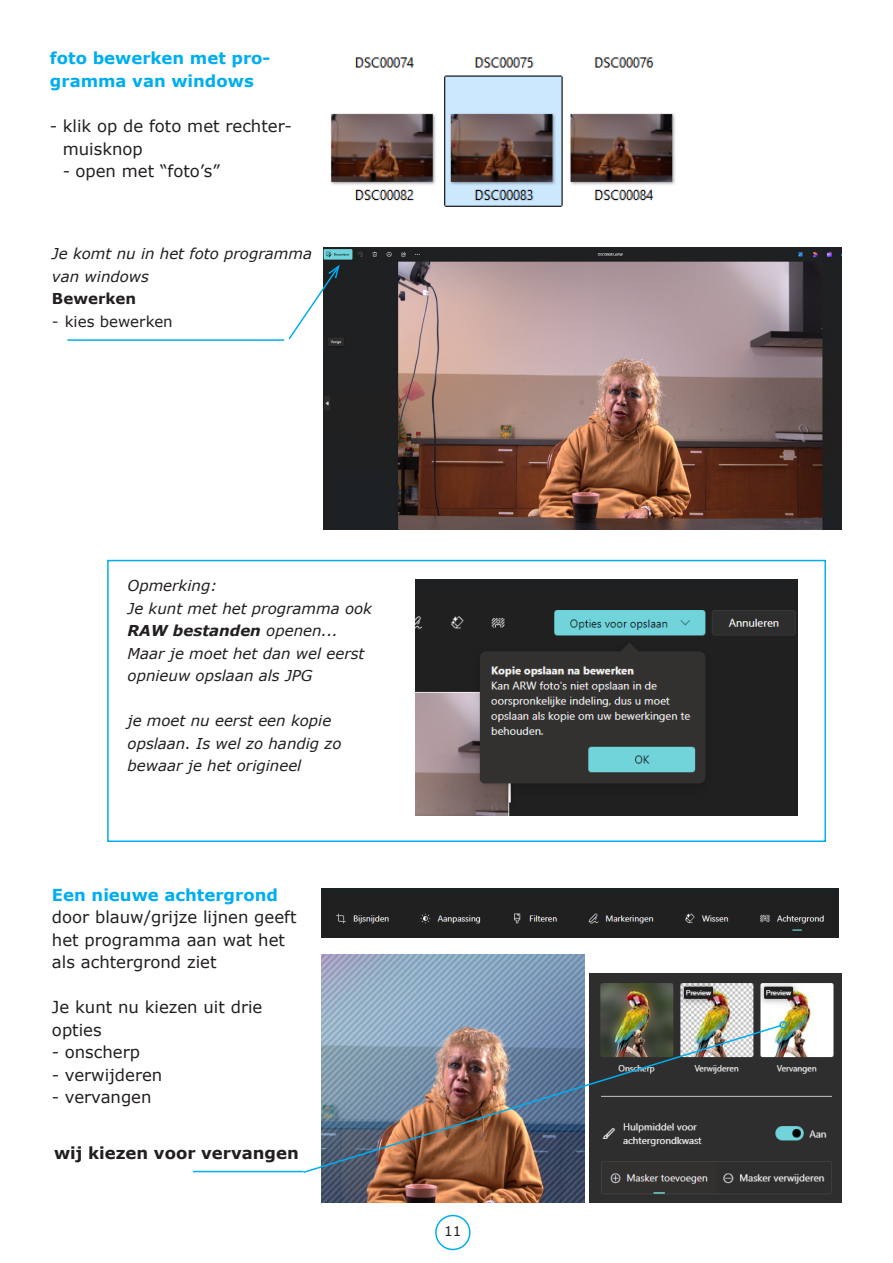
<style>
.page{position:relative;width:893px;height:1263px;background:#fff}
.page>*{position:absolute;margin:0;border:0;box-sizing:border-box;transform-origin:0 0}
.t1{font:16.5px/22.5px "Verdana";color:#231f20}
.kopje{font:700 16.5px/22.5px "Verdana";color:#00aeef}
.t2{font:700 16.5px "Verdana";color:#231f20}
.t3{font:italic 15px/22.5px "Verdana";color:#231f20}
.t4{font:15px "Verdana";color:#231f20}
.t5{font:700 15px "Verdana";color:#231f20}
.t6{font:13.5px "Verdana";color:#231f20}
.s1{font-weight:700}
</style>
<div class="page">
<div style="left:435px;top:1215px;width:36px;height:35px;border:2px solid #00aeef;border-radius:50%"></div>
<img style="left:324px;top:248px;width:517px;height:282px">
<img style="left:330px;top:57px;width:345px;height:150px">
<hr style="left:67px;top:339px;width:217px;height:2px;background:#00aeef">
<svg style="left:288px;top:263px;width:53px;height:78px"></svg>
<img style="left:415px;top:580px;width:382px;height:235px">
<div style="left:107px;top:560px;width:719px;height:282px;border:2px solid #00aeef"></div>
<div style="left:322px;top:888px;width:517px;height:50px;background:#202020"></div>
<img style="left:322px;top:954px;width:262px;height:248px">
<img style="left:589px;top:973px;width:252px;height:229px">
<hr style="left:193px;top:1171px;width:111px;height:1px;background:#00aeef">
<img style="left:302px;top:1024px;width:480px;height:150px">
<div style="left:779px;top:1021px;width:8px;height:7px;border:2px solid #00aeef;border-radius:50%"></div>
<p class="kopje" style="left:50px;top:47px;width:222px">foto bewerken met pro&shy;gramma van windows</p>
<p class="t1" style="left:50px;top:115px;width:244px">- klik op de foto met rechter-</p>
<p class="t1" style="left:63px;top:137px;width:82px">muisknop</p>
<p class="t1" style="left:63px;top:160px;width:159px">- open met “foto’s”</p>
<p class="t3" style="left:52px;top:242px;width:262px">Je komt nu in het foto programma van windows</p>
<p class="t5" style="left:52px;top:288px;width:86px">Bewerken</p>
<p class="t4" style="left:52px;top:311px;width:122px">- kies bewerken</p>
<p class="t3" style="left:128px;top:574px;width:91px">Opmerking:</p>
<p class="t3" style="left:128px;top:597px;width:246px">Je kunt met het programma ook<br><span class="s1">RAW bestanden</span> openen...</p>
<p class="t3" style="left:128px;top:642px;width:238px">Maar je moet het dan wel eerst</p>
<p class="t3" style="left:128px;top:664px;width:186px">opnieuw opslaan als JPG</p>
<p class="t3" style="left:128px;top:709px;width:215px">je moet nu eerst een kopie opslaan. Is wel zo handig zo</p>
<p class="t3" style="left:128px;top:754px;width:175px">bewaar je het origineel</p>
<p class="kopje" style="left:52px;top:883px;width:227px">Een nieuwe achtergrond</p>
<p class="t1" style="left:52px;top:906px;width:246px">door blauw/grijze lijnen geeft</p>
<p class="t1" style="left:52px;top:928px;width:235px">het programma aan wat het als achtergrond ziet</p>
<p class="t1" style="left:52px;top:996px;width:212px">Je kunt nu kiezen uit drie opties</p>
<p class="t1" style="left:52px;top:1041px;width:90px">- onscherp</p>
<p class="t1" style="left:52px;top:1063px;width:112px">- verwijderen</p>
<p class="t1" style="left:52px;top:1086px;width:101px">- vervangen</p>
<p class="t2" style="left:54px;top:1141px;width:246px">wij kiezen voor vervangen</p>
<p class="t6" style="left:444px;top:1222px;width:19px">11</p>
</div>
